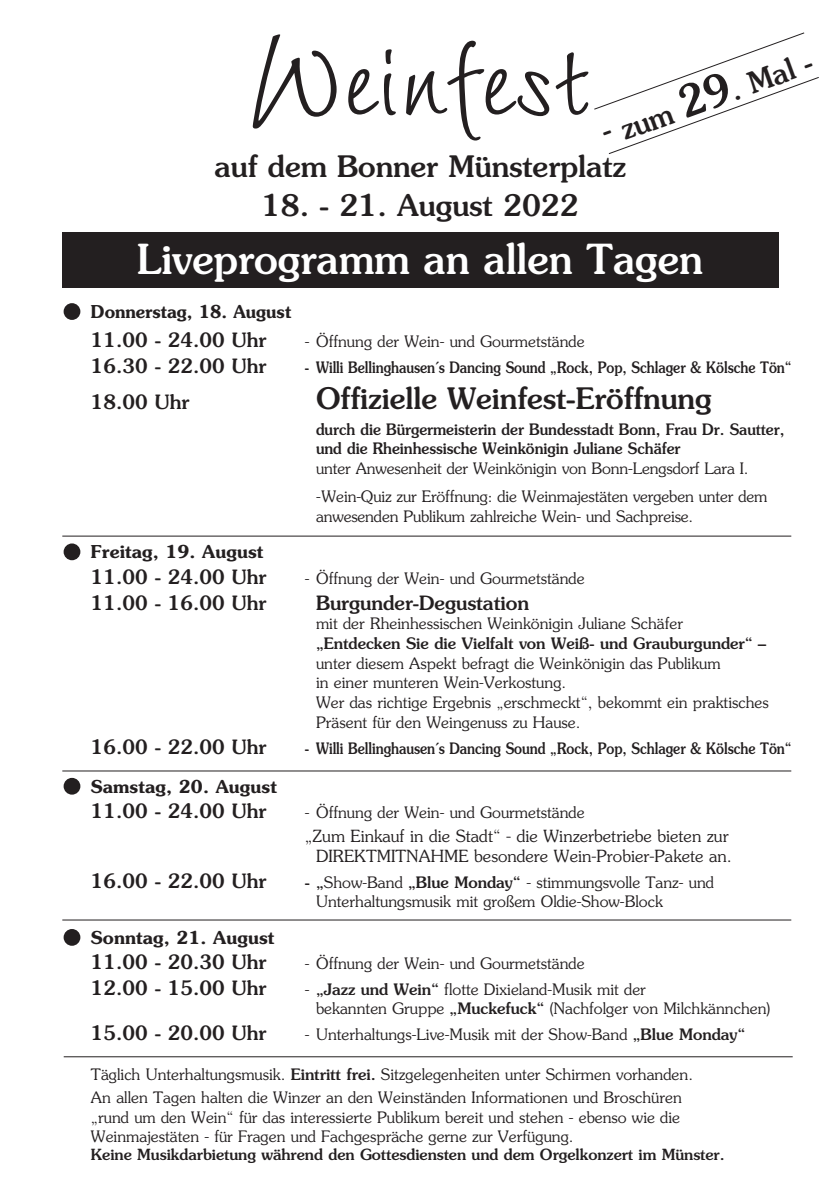
<style>
.page{position:relative;width:840px;height:1191px;background:#fff}
.page>*{position:absolute;margin:0;border:0;box-sizing:border-box;transform-origin:0 0}
.t1{font:157.8px "Wiesbaden Swing";color:#231f20}
.t2{font:500 41.4px "Souvenir";color:#fff}
.t3{font:500 29.6px "Souvenir";color:#231f20}
.t4{font:500 29.6px "Souvenir";color:#231f20;scale:.95 1}
.t5{font:500 19.8px "Souvenir";color:#231f20}
.t6{font:600 17.8px "Souvenir";color:#231f20}
.t7{font:600 17.8px "Souvenir";color:#231f20;scale:.95 1}
.t8{font:300 16.8px/20.2px "Souvenir";color:#231f20;text-align:right}
.t9{font:300 15.8px/19.8px "Souvenir";color:#231f20}
.t10{font:500 15.8px "Souvenir";color:#231f20;scale:.85 1}
.t11{font:500 15.8px/19.6px "Souvenir";color:#231f20;scale:.94 1}
.t12{font:500 15.8px "Souvenir";color:#231f20}
.t13{font:500 15.4px "Souvenir";color:#231f20}
.s1{font-size:43.4px}
.s2{font-weight:500}
</style>
<div class="page">
<div style="left:62px;top:232px;width:716px;height:55px;background:#231f20"></div>
<div style="left:64px;top:303px;width:16px;height:17px;background:#231f20;border-radius:50%"></div>
<div style="left:64px;top:543px;width:16px;height:17px;background:#231f20;border-radius:50%"></div>
<div style="left:64px;top:778px;width:16px;height:16px;background:#231f20;border-radius:50%"></div>
<div style="left:64px;top:929px;width:16px;height:16px;background:#231f20;border-radius:50%"></div>
<hr style="left:62px;top:535px;width:728px;height:1px;background:#231f20">
<hr style="left:62px;top:770px;width:728px;height:1px;background:#231f20">
<hr style="left:62px;top:919px;width:728px;height:1px;background:#231f20">
<hr style="left:64px;top:1056px;width:728px;height:1px;background:#231f20">
<svg style="left:594px;top:32px;width:225px;height:122px"></svg>
<h1 class="t1" style="left:249px;top:-10px;width:343px">Weinfest</h1>
<h3 class="t3" style="left:214px;top:148px;width:413px">auf dem Bonner Münsterplatz</h3>
<h3 class="t3" style="left:262px;top:187px;width:318px">18. - 21. August 2022</h3>
<h3 class="t4" style="left:597px;top:120px;width:234px;rotate:-20deg">- zum <span class="s1">29</span>. Mal -</h3>
<h2 class="t2" style="left:137px;top:234px;width:566px">Liveprogramm an allen Tagen</h2>
<p class="t7" style="left:91px;top:300px;width:212px">Donnerstag, 18. August</p>
<p class="t5" style="left:91px;top:328px;width:177px">11.00 - 24.00 Uhr</p>
<p class="t9" style="left:305px;top:331px;width:281px">- Öffnung der Wein- und Gourmetstände</p>
<p class="t5" style="left:91px;top:354px;width:177px">16.30 - 22.00 Uhr</p>
<p class="t10" style="left:305px;top:358px;width:574px">- Willi Bellinghausen´s Dancing Sound „Rock, Pop, Schlager &amp; Kölsche Tön“</p>
<p class="t5" style="left:91px;top:390px;width:100px">18.00 Uhr</p>
<h3 class="t3" style="left:316px;top:381px;width:397px">Offizielle Weinfest-Eröffnung</h3>
<p class="t11" style="left:316px;top:419px;width:499px">durch die Bürgermeisterin der Bundesstadt Bonn, Frau Dr. Sautter, und die Rheinhessische Weinkönigin Juliane Schäfer</p>
<p class="t9" style="left:316px;top:453px;width:452px;line-height:28px">unter Anwesenheit der Weinkönigin von Bonn-Lengsdorf Lara I. -Wein-Quiz zur Eröffnung: die Weinmajestäten vergeben unter dem</p>
<p class="t9" style="left:316px;top:506px;width:378px">anwesenden Publikum zahlreiche Wein- und Sachpreise.</p>
<p class="t6" style="left:91px;top:540px;width:174px">Freitag, 19. August</p>
<p class="t5" style="left:91px;top:565px;width:177px">11.00 - 24.00 Uhr</p>
<p class="t9" style="left:305px;top:568px;width:281px">- Öffnung der Wein- und Gourmetstände</p>
<p class="t5" style="left:91px;top:590px;width:177px">11.00 - 16.00 Uhr</p>
<p class="t5" style="left:316px;top:590px;width:214px">Burgunder-Degustation</p>
<p class="t9" style="left:316px;top:613px;width:368px">mit der Rheinhessischen Weinkönigin Juliane Schäfer</p>
<p class="t12" style="left:316px;top:633px;width:451px">„Entdecken Sie die Vielfalt von Weiß- und Grauburgunder“ –</p>
<p class="t9" style="left:316px;top:653px;width:454px">unter diesem Aspekt befragt die Weinkönigin das Publikum<br>in einer munteren Wein-Verkostung.<br>Wer das richtige Ergebnis „erschmeckt“, bekommt ein praktisches Präsent für den Weingenuss zu Hause.</p>
<p class="t5" style="left:91px;top:734px;width:177px">16.00 - 22.00 Uhr</p>
<p class="t10" style="left:305px;top:738px;width:574px">- Willi Bellinghausen´s Dancing Sound „Rock, Pop, Schlager &amp; Kölsche Tön“</p>
<p class="t6" style="left:91px;top:774px;width:188px">Samstag, 20. August</p>
<p class="t5" style="left:91px;top:799px;width:177px">11.00 - 24.00 Uhr</p>
<p class="t9" style="left:305px;top:802px;width:281px">- Öffnung der Wein- und Gourmetstände</p>
<p class="t8" style="left:305px;top:825px;width:428px">„Zum Einkauf in die Stadt“ - die Winzerbetriebe bieten zur<br>DIREKTMITNAHME besondere Wein-Probier-Pakete an.</p>
<p class="t5" style="left:91px;top:868px;width:177px">16.00 - 22.00 Uhr</p>
<p class="t9" style="left:316px;top:871px;width:399px;text-indent:-11px"><span class="s2">- „</span>Show-Band <span class="s2">„Blue Monday“</span> - stimmungsvolle Tanz- und<br>Unterhaltungsmusik mit großem Oldie-Show-Block</p>
<p class="t6" style="left:91px;top:926px;width:185px">Sonntag, 21. August</p>
<p class="t5" style="left:91px;top:950px;width:177px">11.00 - 20.30 Uhr</p>
<p class="t9" style="left:305px;top:953px;width:281px">- Öffnung der Wein- und Gourmetstände</p>
<p class="t5" style="left:91px;top:976px;width:177px">12.00 - 15.00 Uhr</p>
<p class="t9" style="left:316px;top:979px;width:455px;line-height:19px;text-indent:-11px">- <span class="s2">„Jazz und Wein“</span> flotte Dixieland-Musik mit der<br>bekannten Gruppe <span class="s2">„Muckefuck“</span> (Nachfolger von Milchkännchen)</p>
<p class="t5" style="left:91px;top:1020px;width:177px">15.00 - 20.00 Uhr</p>
<p class="t9" style="left:305px;top:1023px;width:442px">- Unterhaltungs-Live-Musik mit der Show-Band <span class="s2">„Blue Monday“</span></p>
<p class="t9" style="left:91px;top:1062px;width:603px;line-height:23px">Täglich Unterhaltungsmusik. <span class="s2">Eintritt frei.</span> Sitzgelegenheiten unter Schirmen vorhanden.<br>An allen Tagen halten die Winzer an den Weinständen Informationen und Broschüren</p>
<p class="t9" style="left:91px;top:1107px;width:590px;line-height:19px">„rund um den Wein“ für das interessierte Publikum bereit und stehen - ebenso wie die<br>Weinmajestäten - für Fragen und Fachgespräche gerne zur Verfügung.</p>
<p class="t13" style="left:91px;top:1145px;width:635px">Keine Musikdarbietung während den Gottesdiensten und dem Orgelkonzert im Münster.</p>
</div>
